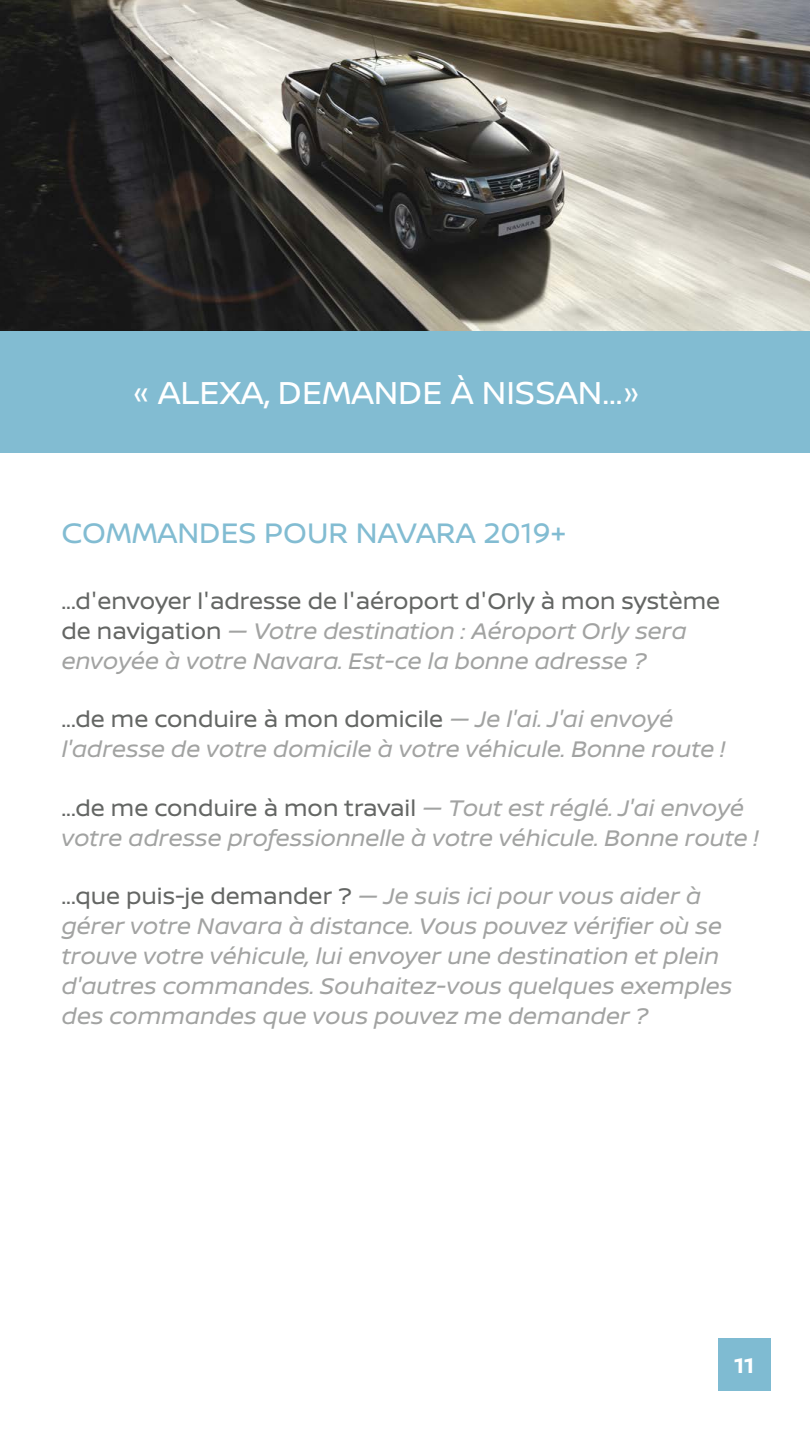
<style>
.page{position:relative;width:810px;height:1440px;background:#fff}
.page>*{position:absolute;margin:0;border:0;box-sizing:border-box;transform-origin:0 0}
.t1{font:33.75px "Nissan Brand";color:#fff}
.t2{font:30px "Nissan Brand";color:#82bcd2}
.t3{font:italic 24px/30px "Nissan Brand";color:#a2a3a2}
.t4{font:700 22.5px "Nissan Brand";color:#fff}
.s1{font-style:normal;color:#646664}
</style>
<div class="page">
<div style="left:718px;top:1338px;width:52px;height:52px;background:#7fbbd2"></div>
<img style="left:0;top:0;width:810px;height:331px">
<div style="left:0;top:331px;width:810px;height:121px;background:#82bcd2"></div>
<h1 class="t1" style="left:133px;top:368px;width:509px">« ALEXA, DEMANDE À NISSAN...»</h1>
<p class="t2" style="left:62px;top:511px;width:506px">COMMANDES POUR NAVARA 2019+</p>
<p class="t3" style="left:62px;top:585px;width:660px"><span class="s1">...d'envoyer l'adresse de l'aéroport d'Orly à mon système de navigation</span> — Votre destination : Aéroport Orly sera envoyée à votre Navara. Est-ce la bonne adresse ?</p>
<p class="t3" style="left:62px;top:703px;width:665px"><span class="s1">...de me conduire à mon domicile</span> — Je l'ai. J'ai envoyé l'adresse de votre domicile à votre véhicule. Bonne route !</p>
<p class="t3" style="left:62px;top:791px;width:698px"><span class="s1">...de me conduire à mon travail</span> — Tout est réglé. J'ai envoyé votre adresse professionnelle à votre véhicule. Bonne route !</p>
<p class="t3" style="left:62px;top:880px;width:672px"><span class="s1">...que puis-je demander ?</span> — Je suis ici pour vous aider à gérer votre Navara à distance. Vous pouvez vérifier où se trouve votre véhicule, lui envoyer une destination et plein d'autres commandes. Souhaitez-vous quelques exemples des commandes que vous pouvez me demander ?</p>
<p class="t4" style="left:734px;top:1349px;width:22px">11</p>
</div>
